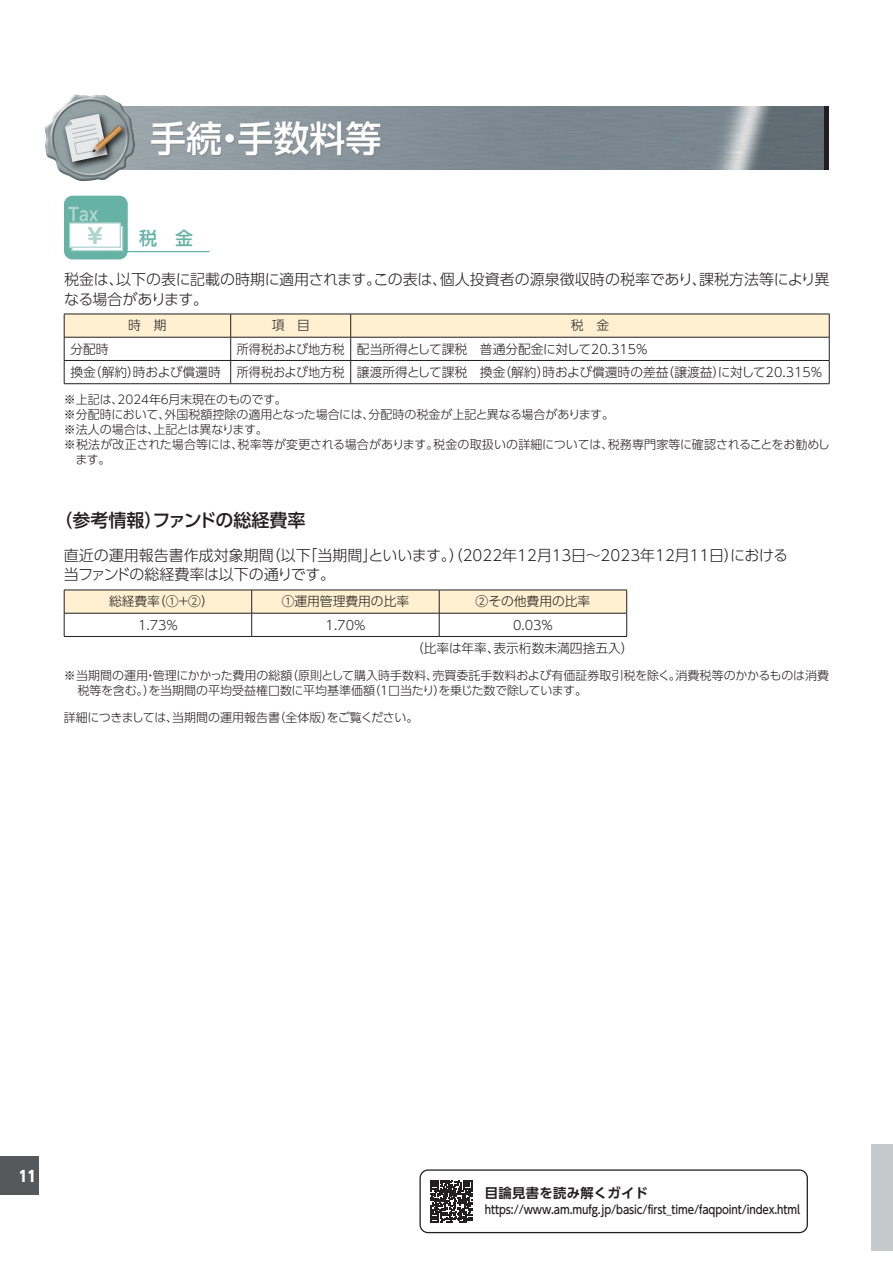
<style>
.page{position:relative;width:893px;height:1263px;background:#fff}
.page>*{position:absolute;margin:0;border:0;box-sizing:border-box;transform-origin:0 0}
.t1{font:500 36px "UD Shin Go Pro";color:#fff}
.t2{font:500 18px "UD Shin Go Pro";color:#231f20}
.t3{font:500 18px "UD Shin Go Pro";color:#66b3a6}
.t4{font:300 15px/19.5px "UD Shin Go Pro";color:#231f20}
.t5{font:800 15px "UD Shin Go Pro";color:#fff;scale:.9 1}
.t6{font:700 13.35px "UD Shin Go Pro De";letter-spacing:.025em;color:#231f20}
.t7{font:300 12.75px/23.2px "UD Shin Go Pro";color:#231f20}
.t8{font:300 12.75px "UD Shin Go Pro";color:#231f20;scale:.95 1}
.t9{font:300 12px/15px "UD Shin Go Pro";color:#231f20}
.t10{font:300 12px "UD Shin Go Pro";letter-spacing:-.02em;color:#231f20}
.t11{font:500 11.7px "UD Shin Go Pro";letter-spacing:-.01em;color:#231f20;scale:.88 1}
</style>
<div class="page">
<div style="left:0;top:1157px;width:38px;height:38px;background:#57585a"></div>
<hr style="left:115px;top:251px;width:94px;height:1px;background:#66b3a6">
<div style="left:64px;top:196px;width:64px;height:63px;background:#66b3a6;border-radius:9px"></div>
<div style="left:72px;top:226px;width:51px;height:25px;background:#fff"></div>
<div style="left:71px;top:226px;width:52px;height:25px;border:1px solid #b1d4ce"></div>
<div style="left:70px;top:223px;width:50px;height:24px;background:#fff"></div>
<div style="left:69px;top:222px;width:52px;height:26px;border:1px solid #b1d4ce"></div>
<svg style="left:68px;top:207px;width:30px;height:14px"></svg>
<svg style="left:87px;top:227px;width:16px;height:17px"></svg>
<svg style="left:64px;top:314px;width:766px;height:69px"></svg>
<hr style="left:64px;top:383px;width:167px;height:1px;background:#231f20">
<hr style="left:231px;top:383px;width:120px;height:1px;background:#231f20">
<hr style="left:351px;top:383px;width:478px;height:1px;background:#231f20">
<svg style="left:64px;top:590px;width:563px;height:46px"></svg>
<hr style="left:64px;top:636px;width:188px;height:1px;background:#231f20">
<hr style="left:252px;top:636px;width:187px;height:1px;background:#231f20">
<hr style="left:439px;top:636px;width:188px;height:1px;background:#231f20">
<img style="left:135px;top:106px;width:688px;height:64px">
<img style="left:44px;top:94px;width:91px;height:87px">
<img style="left:58px;top:107px;width:61px;height:66px">
<img style="left:85px;top:119px;width:48px;height:45px">
<svg style="left:65px;top:114px;width:57px;height:48px;background:#aeb0ad"></svg>
<hr style="left:825px;top:106px;width:4px;height:64px;background:#231f20">
<svg style="left:152px;top:122px;width:229px;height:34px;background:#889095"></svg>
<div style="left:872px;top:1144px;width:21px;height:107px;background:#c7c8ca"></div>
<svg style="left:419px;top:1169px;width:389px;height:64px"></svg>
<h1 class="t1" style="left:150px;top:109px;width:233px">手続・手数料等</h1>
<h2 class="t3" style="left:139px;top:224px;width:55px">税　金</h2>
<p class="t4" style="left:64px;top:269px;width:767px">税金は、以下の表に記載の時期に適用されます。この表は、個人投資者の源泉徴収時の税率であり、課税方法等により異なる場合があります。</p>
<p class="t7" style="left:128px;top:313px;width:40px">時　期</p>
<p class="t7" style="left:272px;top:313px;width:40px">項　目</p>
<p class="t7" style="left:571px;top:313px;width:40px">税　金</p>
<p class="t7" style="left:70px;top:337px;width:40px">分配時</p>
<p class="t8" style="left:237px;top:338px;width:435px">所得税および地方税 配当所得として課税　普通分配金に対して20.315％</p>
<p class="t7" style="left:70px;top:360px;width:152px">換金（解約）時および償還時</p>
<p class="t8" style="left:237px;top:362px;width:618px">所得税および地方税 譲渡所得として課税　換金（解約）時および償還時の差益（譲渡益）に対して20.315％</p>
<p class="t9" style="left:64px;top:391px;width:224px">※上記は、2024年６月末現在のものです。</p>
<p class="t9" style="left:64px;top:406px;width:552px">※分配時において、外国税額控除の適用となった場合には、分配時の税金が上記と異なる場合があります。</p>
<p class="t10" style="left:64px;top:419px;width:205px">※法人の場合は、上記とは異なります。</p>
<p class="t9" style="left:64px;top:436px;width:767px">※税法が改正された場合等には、税率等が変更される場合があります。税金の取扱いの詳細については、税務専門家等に確認されることをお勧めし</p>
<p class="t9" style="left:76px;top:451px;width:37px">ます。</p>
<h2 class="t2" style="left:55px;top:505px;width:252px">（参考情報）ファンドの総経費率</h2>
<p class="t4" style="left:64px;top:545px;width:726px">直近の運用報告書作成対象期間（以下「当期間」といいます。）（2022年12月13日～2023年12月11日）における当ファンドの総経費率は以下の通りです。</p>
<p class="t7" style="left:109px;top:589px;width:106px">総経費率（①＋②）</p>
<p class="t7" style="left:282px;top:589px;width:129px">①運用管理費用の比率</p>
<p class="t7" style="left:476px;top:589px;width:116px">②その他費用の比率</p>
<p class="t7" style="left:138px;top:613px;width:42px">1.73％</p>
<p class="t7" style="left:326px;top:613px;width:42px">1.70％</p>
<p class="t7" style="left:411px;top:613px;width:224px;text-indent:102px">0.03％<br>（比率は年率、表示桁数未満四捨五入）</p>
<p class="t9" style="left:77px;top:667px;width:753px;text-indent:-14px">※当期間の運用・管理にかかった費用の総額（原則として購入時手数料、売買委託手数料および有価証券取引税を除く。消費税等のかかるものは消費税等を含む。）を当期間の平均受益権口数に平均基準価額（１口当たり）を乗じた数で除しています。</p>
<p class="t9" style="left:64px;top:709px;width:356px">詳細につきましては、当期間の運用報告書（全体版）をご覧ください。</p>
<p class="t5" style="left:19px;top:1163px;width:21px">11</p>
<p class="t6" style="left:485px;top:1182px;width:165px">目論見書を読み解くガイド</p>
<p class="t11" style="left:485px;top:1200px;width:360px">https://www.am.mufg.jp/basic/first_time/faqpoint/index.html</p>
</div>
